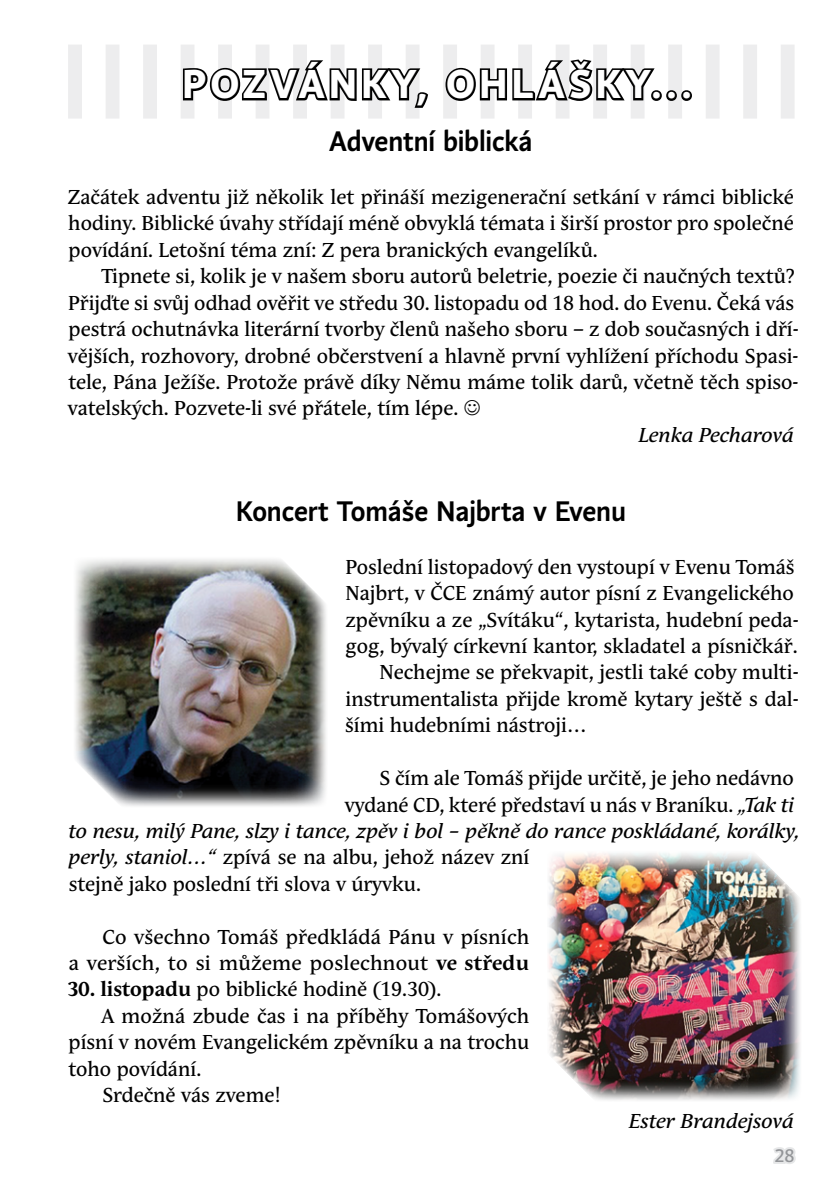
<style>
.page{position:relative;width:840px;height:1191px;background:#fff}
.page>*{position:absolute;margin:0;border:0;box-sizing:border-box;transform-origin:0 0}
.t1{font:700 40px "Andulka Sans Text";letter-spacing:.1em;color:#fff}
.t2{font:500 28px "Andulka Sans";letter-spacing:-.01em;color:#000}
.t3{font:20px/26.4px "Andulka Text Pro";color:#000;text-align:justify}
.t4{font:italic 20px "Andulka Text Pro";color:#000}
.t5{font:18px "Andulka Sans Text";color:#939598}
.s1{font-style:italic}
.s2{font-weight:700}
</style>
<div class="page">
<svg style="left:773px;top:1147px;width:23px;height:17px"></svg>
<div style="left:68px;top:45px;width:14px;height:74px;background:#ededee"></div>
<div style="left:105px;top:45px;width:14px;height:74px;background:#ededee"></div>
<div style="left:143px;top:45px;width:14px;height:74px;background:#ededee"></div>
<div style="left:180px;top:45px;width:14px;height:74px;background:#ededee"></div>
<div style="left:218px;top:45px;width:14px;height:74px;background:#ededee"></div>
<div style="left:255px;top:45px;width:14px;height:74px;background:#ededee"></div>
<div style="left:293px;top:45px;width:14px;height:74px;background:#ededee"></div>
<div style="left:330px;top:45px;width:14px;height:74px;background:#ededee"></div>
<div style="left:368px;top:45px;width:14px;height:74px;background:#ededee"></div>
<div style="left:405px;top:45px;width:14px;height:74px;background:#ededee"></div>
<div style="left:443px;top:45px;width:14px;height:74px;background:#ededee"></div>
<div style="left:480px;top:45px;width:14px;height:74px;background:#ededee"></div>
<div style="left:518px;top:45px;width:13px;height:74px;background:#ededee"></div>
<div style="left:555px;top:45px;width:14px;height:74px;background:#ededee"></div>
<div style="left:593px;top:45px;width:13px;height:74px;background:#ededee"></div>
<div style="left:630px;top:45px;width:14px;height:74px;background:#ededee"></div>
<div style="left:667px;top:45px;width:14px;height:74px;background:#ededee"></div>
<div style="left:705px;top:45px;width:14px;height:74px;background:#ededee"></div>
<div style="left:742px;top:45px;width:14px;height:74px;background:#ededee"></div>
<div style="left:780px;top:45px;width:14px;height:74px;background:#ededee"></div>
<svg style="left:182px;top:57px;width:246px;height:53px"></svg>
<svg style="left:445px;top:57px;width:247px;height:47px"></svg>
<div style="left:73px;top:554px;width:256px;height:214px;background:#fff;opacity:.75"></div>
<div style="left:73px;top:583px;width:256px;height:225px;background:#000;opacity:.75"></div>
<div style="left:546px;top:848px;width:256px;height:214px;background:#fff;opacity:.75"></div>
<div style="left:546px;top:877px;width:256px;height:225px;background:#000;opacity:.75"></div>
<h1 class="t1" style="left:182px;top:60px;width:511px">POZVÁNKY, OHLÁŠKY…</h1>
<h2 class="t2" style="left:329px;top:125px;width:204px">Adventní biblická</h2>
<p class="t3" style="left:68px;top:184px;width:727px">Začátek adventu již několik let přináší mezigenerační setkání v rámci biblické hodiny. Biblické úvahy střídají méně obvyklá témata i širší prostor pro společné povídání. Letošní téma zní: Z pera branických evangelíků.</p>
<p class="t3" style="left:68px;top:263px;width:732px;text-align:left;text-indent:34px">Tipnete si, kolik je v našem sboru autorů beletrie, poezie či naučných textů?<br>Přijďte si svůj odhad ověřit ve středu 30. listopadu od 18 hod. do Evenu. Čeká vás pestrá ochutnávka literární tvorby členů našeho sboru – z dob současných i dří&shy;vějších, rozhovory, drobné občerstvení a hlavně první vyhlížení příchodu Spasi&shy;tele, Pána Ježíše. Protože právě díky Němu máme tolik darů, včetně těch spiso&shy;vatelských. Pozvete-li své přátele, tím lépe.</p>
<p class="t4" style="left:638px;top:423px;width:157px">Lenka Pecharová</p>
<h2 class="t2" style="left:236px;top:494px;width:391px">Koncert Tomáše Najbrta v Evenu</h2>
<p class="t3" style="left:345px;top:554px;width:450px">Poslední listopadový den vystoupí v Evenu Tomáš</p>
<p class="t3" style="left:345px;top:580px;width:450px">Najbrt, v ČCE známý autor písní z Evangelického</p>
<p class="t3" style="left:345px;top:606px;width:454px">zpěvníku a ze „Svítáku“, kytarista, hudební peda-</p>
<p class="t3" style="left:345px;top:633px;width:453px">gog, bývalý církevní kantor, skladatel a písničkář.</p>
<p class="t3" style="left:379px;top:659px;width:419px">Nechejme se překvapit, jestli také coby multi-</p>
<p class="t3" style="left:345px;top:686px;width:454px">instrumentalista přijde kromě kytary ještě s dal-</p>
<p class="t3" style="left:345px;top:712px;width:243px">šími hudebními nástroji…</p>
<p class="t3" style="left:379px;top:765px;width:415px">S čím ale Tomáš přijde určitě, je jeho nedávno</p>
<p class="t3" style="left:345px;top:791px;width:450px">vydané CD, které představí u nás v Braníku. <span class="s1">„Tak ti</span></p>
<p class="t4" style="left:68px;top:819px;width:732px">to nesu, milý Pane, slzy i tance, zpěv i bol – pěkně do rance poskládané, korálky,</p>
<p class="t3" style="left:68px;top:844px;width:462px"><span class="s1">perly, staniol…“</span> zpívá se na albu, jehož název zní</p>
<p class="t3" style="left:69px;top:870px;width:353px">stejně jako poslední tři slova v úryvku.</p>
<p class="t3" style="left:69px;top:923px;width:462px;text-align:right">Co všechno Tomáš předkládá Pánu v písních<br>a verších, to si můžeme poslechnout <span class="s2">ve středu</span></p>
<p class="t3" style="left:67px;top:976px;width:375px"><span class="s2">30. listopadu</span> po biblické hodině (19.30).</p>
<p class="t3" style="left:101px;top:1002px;width:429px">A možná zbude čas i na příběhy Tomášových</p>
<p class="t3" style="left:69px;top:1029px;width:462px">písní v novém Evangelickém zpěvníku a na trochu</p>
<p class="t3" style="left:68px;top:1055px;width:134px">toho povídání.</p>
<p class="t3" style="left:102px;top:1082px;width:180px">Srdečně vás zveme!</p>
<p class="t4" style="left:628px;top:1110px;width:166px">Ester Brandejsová</p>
<p class="t5" style="left:774px;top:1145px;width:22px">28</p>
</div>
